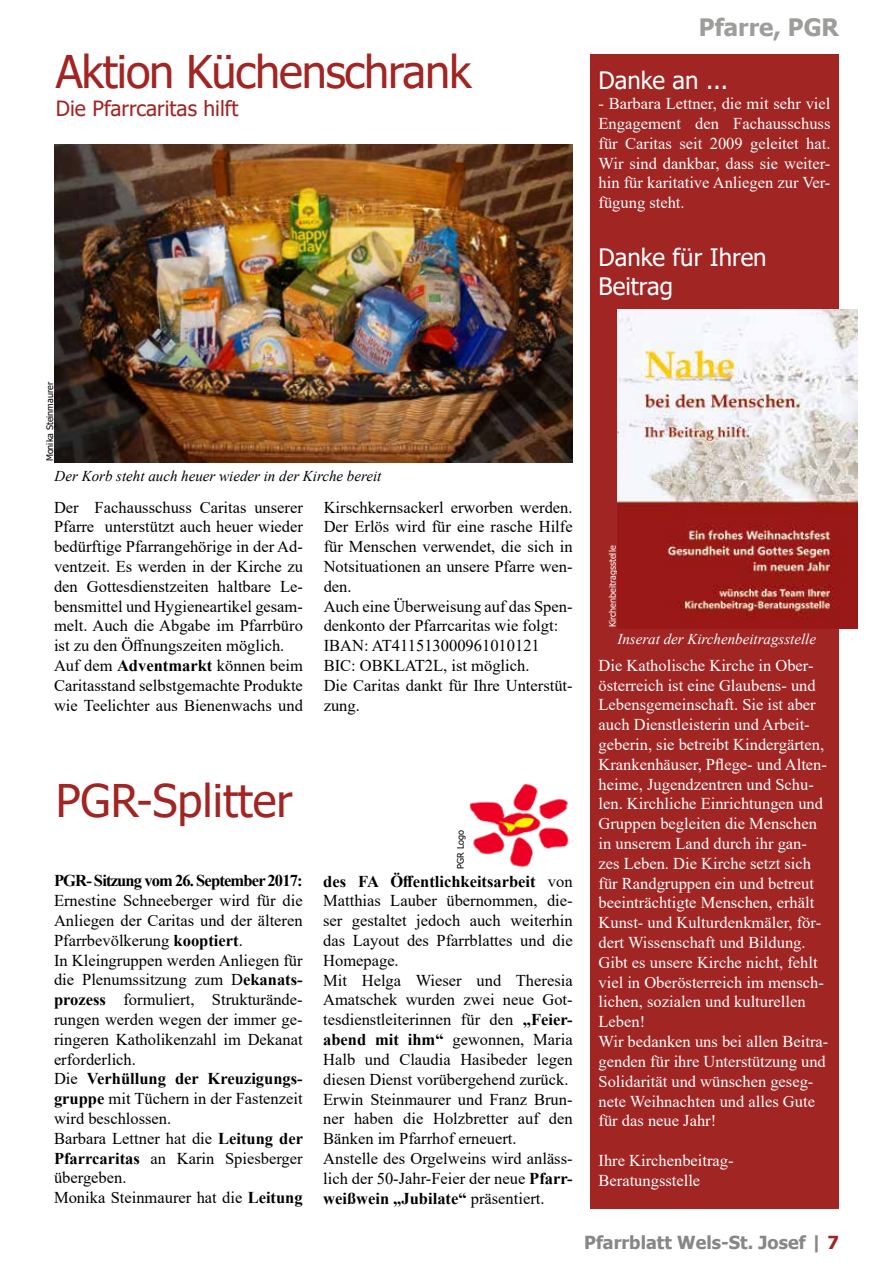
<style>
.page{position:relative;width:893px;height:1263px;background:#fff}
.page>*{position:absolute;margin:0;border:0;box-sizing:border-box;transform-origin:0 0}
.t1{font:45px "Tahoma";letter-spacing:-.025em;color:#a12523}
.t2{font:45px "Tahoma";color:#a12523}
.t3{font:24px/28.8px "Tahoma";color:#fff}
.t4{font:700 24px "Tahoma";color:#9d9d9c}
.t5{font:21px "Tahoma";color:#a12523}
.t6{font:700 18px "Tahoma";color:#878787}
.t7{font:16.5px/19.8px "Times New Roman";color:#000}
.t8{font:16.5px/19.8px "Times New Roman";color:#fff}
.t9{font:700 16.5px "Times New Roman";letter-spacing:-.05em;color:#000}
.t10{font:italic 15px "Times New Roman";color:#000}
.t11{font:italic 15px "Times New Roman";color:#fff}
.t12{font:9px "Tahoma";color:#000}
.t13{font:9px "Tahoma";color:#fff}
.s1{font-weight:700}
.s2{color:#a12523}
</style>
<div class="page">
<div style="left:590px;top:54px;width:249px;height:1155px;background:#a12523"></div>
<img style="left:54px;top:145px;width:519px;height:318px">
<img style="left:469px;top:784px;width:100px;height:83px">
<img style="left:617px;top:309px;width:240px;height:319px">
<h1 class="t1" style="left:56px;top:42px;width:417px">Aktion Küchenschrank</h1>
<p class="t5" style="left:56px;top:94px;width:184px">Die Pfarrcaritas hilft</p>
<h2 class="t4" style="left:699px;top:11px;width:142px">Pfarre, PGR</h2>
<h2 class="t3" style="left:598px;top:68px;width:131px">Danke an ...</h2>
<p class="t8" style="left:598px;top:93px;width:233px;text-align:justify">- Barbara Lettner, die mit sehr viel Engagement den Fachausschuss für Caritas seit 2009 geleitet hat.<br>Wir sind dankbar, dass sie weiter&shy;hin für karitative Anliegen zur Ver&shy;fügung steht.</p>
<h2 class="t3" style="left:598px;top:244px;width:170px">Danke für Ihren<br>Beitrag</h2>
<p class="t12" style="left:44px;top:461px;width:81px;rotate:-90deg">Monika Steinmaurer</p>
<p class="t10" style="left:55px;top:466px;width:328px">Der Korb steht auch heuer wieder in der Kirche bereit</p>
<p class="t7" style="left:54px;top:497px;width:250px">Der Fachausschuss Caritas unserer Pfarre unterstützt auch heuer wieder bedürftige Pfarrangehörige in der Ad&shy;ventzeit. Es werden in der Kirche zu den Gottesdienstzeiten haltbare Le&shy;bensmittel und Hygieneartikel gesam&shy;melt. Auch die Abgabe im Pfarrbüro ist zu den Öffnungszeiten möglich.<br>Auf dem <span class="s1">Adventmarkt</span> können beim Caritasstand selbstgemachte Produkte wie Teelichter aus Bienenwachs und</p>
<p class="t7" style="left:324px;top:497px;width:250px">Kirschkernsackerl erworben werden.<br>Der Erlös wird für eine rasche Hilfe für Menschen verwendet, die sich in<br>Notsituationen an unsere Pfarre wen&shy;den.<br>Auch eine Überweisung auf das Spen&shy;denkonto der Pfarrcaritas wie folgt:<br>IBAN: AT411513000961010121<br>BIC: OBKLAT2L, ist möglich.<br>Die Caritas dankt für Ihre Unterstüt&shy;zung.</p>
<h1 class="t2" style="left:56px;top:770px;width:238px">PGR-Splitter</h1>
<p class="t9" style="left:54px;top:869px;width:250px">PGR- Sitzung vom 26. September 2017:</p>
<p class="t7" style="left:54px;top:890px;width:250px">Ernestine Schneeberger wird für die<br>Anliegen der Caritas und der älteren<br>Pfarrbevölkerung <span class="s1">kooptiert</span>.<br>In Kleingruppen werden Anliegen für die Plenumssitzung zum D<span class="s1">ekanats&shy;prozess</span> formuliert, Strukturände&shy;rungen werden wegen der immer ge&shy;ringeren Katholikenzahl im Dekanat erforderlich.<br>Die <span class="s1">Verhüllung der Kreuzigungs&shy;gruppe</span> mit Tüchern in der Fastenzeit wird beschlossen.<br>Barbara Lettner hat die <span class="s1">Leitung der<br>Pfarrcaritas</span> an Karin Spiesberger übergeben.<br>Monika Steinmaurer hat die <span class="s1">Leitung</span></p>
<p class="t12" style="left:455px;top:869px;width:40px;rotate:-90deg">PGR Logo</p>
<p class="t7" style="left:323px;top:871px;width:251px"><span class="s1">des FA Öffentlichkeitsarbeit</span> von Matthias Lauber übernommen, die&shy;ser gestaltet jedoch auch weiterhin das Layout des Pfarrblattes und die Homepage.<br>Mit Helga Wieser und Theresia Amatschek wurden zwei neue Got&shy;tesdienstleiterinnen für den <span class="s1">„Feier&shy;abend mit ihm“</span> gewonnen, Maria Halb und Claudia Hasibeder legen diesen Dienst vorübergehend zurück.<br>Erwin Steinmaurer und Franz Brun&shy;ner haben die Holzbretter auf den Bänken im Pfarrhof erneuert.<br>Anstelle des Orgelweins wird anläss&shy;lich der 50-Jahr-Feier der neue <span class="s1">Pfarr&shy;weißwein „Jubilate“</span> präsentiert.</p>
<p class="t13" style="left:606px;top:627px;width:83px;rotate:-90deg">Kirchenbeitragsstelle</p>
<p class="t11" style="left:617px;top:629px;width:200px">Inserat der Kirchenbeitragsstelle</p>
<p class="t8" style="left:598px;top:655px;width:231px">Die Katholische Kirche in Ober&shy;österreich ist eine Glaubens- und<br>Lebensgemeinschaft. Sie ist aber auch Dienstleisterin und Arbeit&shy;geberin, sie betreibt Kindergärten,<br>Krankenhäuser, Pflege- und Alten&shy;heime, Jugendzentren und Schu&shy;len. Kirchliche Einrichtungen und<br>Gruppen begleiten die Menschen in unserem Land durch ihr gan&shy;zes Leben. Die Kirche setzt sich für Randgruppen ein und betreut beeinträchtigte Menschen, erhält<br>Kunst- und Kulturdenkmäler, för&shy;dert Wissenschaft und Bildung.<br>Gibt es unsere Kirche nicht, fehlt viel in Oberösterreich im mensch&shy;lichen, sozialen und kulturellen<br>Leben!<br>Wir bedanken uns bei allen Beitra&shy;genden für ihre Unterstützung und<br>Solidarität und wünschen geseg&shy;nete Weihnachten und alles Gute für das neue Jahr!</p>
<p class="t8" style="left:598px;top:1150px;width:137px">Ihre Kirchenbeitrag-<br>Beratungsstelle</p>
<p class="t6" style="left:584px;top:1230px;width:256px">Pfarrblatt Wels-St. Josef | <span class="s2">7</span></p>
</div>
